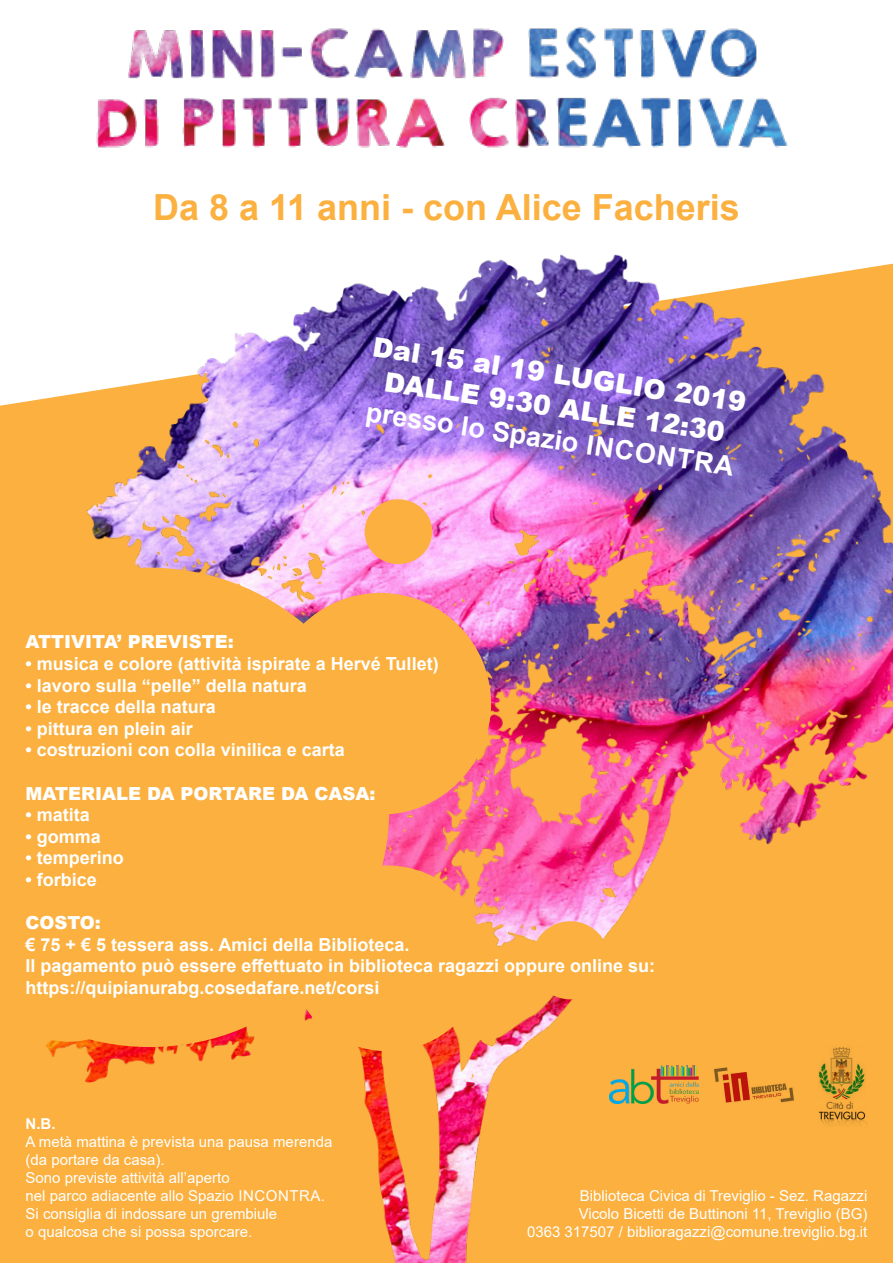
<style>
.page{position:relative;width:893px;height:1263px;background:#fff}
.page>*{position:absolute;margin:0;border:0;box-sizing:border-box;transform-origin:0 0}
.t1{font:700 36px "Arial";color:#fbb03f}
.t2{font:900 27px "Arial";color:#fff}
.t3{font:700 27px "Arial";color:#fff}
.t4{font:700 18px "Arial";color:#fff}
.t5{font:900 18px "Arial";color:#fff}
.t6{font:15px "Arial";color:#fff}
.t7{font:700 15px "Arial";color:#fff}
</style>
<div class="page">
<img style="left:96px;top:27px;width:692px;height:121px">
<img style="left:0;top:254px;width:893px;height:1009px">
<div style="left:0;top:568px;width:389px;height:479px;background:#fbb03f"></div>
<div style="left:269px;top:593px;width:222px;height:222px;background:#fbb03f;border-radius:50%"></div>
<div style="left:0;top:879px;width:150px;height:163px;background:#fbb03f"></div>
<div style="left:531px;top:921px;width:78px;height:78px;background:#fbb03f;border-radius:50%"></div>
<div style="left:291px;top:865px;width:193px;height:186px;background:#fbb03f;border-radius:50%"></div>
<div style="left:365px;top:499px;width:67px;height:65px;background:#fbb03f;border-radius:50%"></div>
<img style="left:812px;top:1042px;width:55px;height:85px">
<img style="left:711px;top:1063px;width:87px;height:42px">
<img style="left:609px;top:1065px;width:89px;height:38px">
<p class="t1" style="left:153px;top:182px;width:588px">Da 8 a 11 anni - con Alice Facheris</p>
<p class="t2" style="left:376px;top:326px;width:379px;rotate:9deg">Dal 15 al 19 LUGLIO 2019</p>
<p class="t2" style="left:388px;top:360px;width:345px;rotate:9deg">DALLE 9:30 ALLE 12:30</p>
<p class="t3" style="left:370px;top:391px;width:373px;rotate:9deg">presso lo Spazio INCONTRA</p>
<p class="t5" style="left:26px;top:629px;width:210px">ATTIVITA’ PREVISTE:</p>
<p class="t4" style="left:26px;top:651px;width:415px">• musica e colore (attività ispirate a Hervé Tullet)</p>
<p class="t4" style="left:26px;top:673px;width:283px">• lavoro sulla “pelle” della natura</p>
<p class="t4" style="left:26px;top:694px;width:192px">• le tracce della natura</p>
<p class="t4" style="left:26px;top:716px;width:169px">• pittura en plein air</p>
<p class="t4" style="left:26px;top:737px;width:321px">• costruzioni con colla vinilica e carta</p>
<p class="t5" style="left:26px;top:780px;width:351px">MATERIALE DA PORTARE DA CASA:</p>
<p class="t4" style="left:26px;top:802px;width:66px">• matita</p>
<p class="t4" style="left:26px;top:824px;width:77px">• gomma</p>
<p class="t4" style="left:26px;top:845px;width:100px">• temperino</p>
<p class="t4" style="left:26px;top:867px;width:73px">• forbice</p>
<p class="t5" style="left:26px;top:910px;width:77px">COSTO:</p>
<p class="t4" style="left:26px;top:932px;width:386px">€ 75 + € 5 tessera ass. Amici della Biblioteca.</p>
<p class="t4" style="left:26px;top:953px;width:631px">Il pagamento può essere effettuato in biblioteca ragazzi oppure online su:</p>
<p class="t4" style="left:26px;top:975px;width:356px">https://quipianurabg.cosedafare.net/corsi</p>
<p class="t7" style="left:26px;top:1113px;width:31px">N.B.</p>
<p class="t6" style="left:26px;top:1132px;width:308px">A metà mattina è prevista una pausa merenda</p>
<p class="t6" style="left:26px;top:1150px;width:141px">(da portare da casa).</p>
<p class="t6" style="left:26px;top:1168px;width:206px">Sono previste attività all’aperto</p>
<p class="t6" style="left:26px;top:1186px;width:301px">nel parco adiacente allo Spazio INCONTRA.</p>
<p class="t6" style="left:26px;top:1204px;width:253px">Si consiglia di indossare un grembiule</p>
<p class="t6" style="left:26px;top:1222px;width:228px">o qualcosa che si possa sporcare.</p>
<p class="t6" style="left:580px;top:1186px;width:289px">Biblioteca Civica di Treviglio - Sez. Ragazzi</p>
<p class="t6" style="left:579px;top:1204px;width:290px">Vicolo Bicetti de Buttinoni 11, Treviglio (BG)</p>
<p class="t6" style="left:527px;top:1222px;width:342px">0363 317507 / biblioragazzi@comune.treviglio.bg.it</p>
</div>
